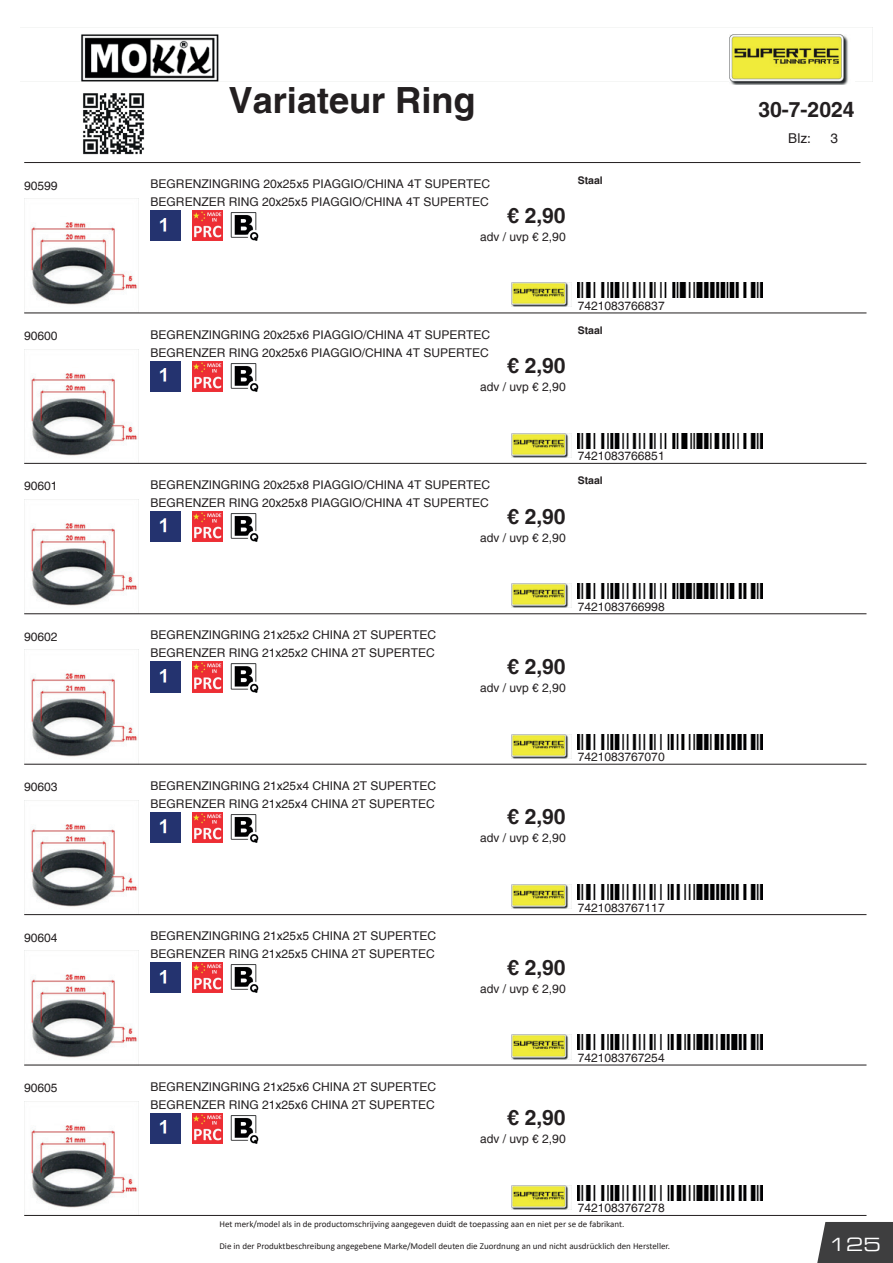
<style>
.page{position:relative;width:893px;height:1263px;background:#fff}
.page>*{position:absolute;margin:0;border:0;box-sizing:border-box;transform-origin:0 0}
.t1{font:700 36.15px "Helvetica";color:#231f20}
.t2{font:700 21px "Helvetica";color:#231f20}
.t3{font:18px "Eurostile Extended Two";color:#fff}
.t4{font:13.5px "Helvetica";color:#231f20}
.t5{font:12px/18px "Helvetica";color:#231f20}
.t6{font:700 10.5px "Helvetica";color:#231f20}
.t7{font:9px "Calibri";color:#231f20}
.t8{font:9px "Calibri";color:#221f1f}
</style>
<div class="page">
<div style="left:817px;top:1222px;width:76px;height:41px;background:#3e3e3f"></div>
<img style="left:81px;top:34px;width:649px;height:47px">
<hr style="left:24px;top:162px;width:836px;height:1px;background:#231f20">
<img style="left:512px;top:283px;width:60px;height:24px">
<img style="left:24px;top:200px;width:115px;height:113px">
<img style="left:578px;top:283px;width:185px;height:15px">
<img style="left:151px;top:211px;width:30px;height:30px">
<img style="left:193px;top:211px;width:30px;height:30px">
<img style="left:230px;top:212px;width:29px;height:29px">
<hr style="left:24px;top:313px;width:842px;height:1px;background:#231f20">
<img style="left:512px;top:433px;width:60px;height:24px">
<img style="left:24px;top:349px;width:115px;height:114px">
<img style="left:578px;top:433px;width:185px;height:15px">
<img style="left:151px;top:361px;width:30px;height:30px">
<img style="left:193px;top:361px;width:30px;height:30px">
<img style="left:230px;top:363px;width:29px;height:28px">
<hr style="left:24px;top:463px;width:842px;height:1px;background:#231f20">
<img style="left:512px;top:584px;width:60px;height:24px">
<img style="left:24px;top:499px;width:115px;height:113px">
<img style="left:578px;top:584px;width:185px;height:15px">
<img style="left:151px;top:511px;width:30px;height:31px">
<img style="left:193px;top:511px;width:30px;height:31px">
<img style="left:230px;top:513px;width:29px;height:29px">
<hr style="left:24px;top:613px;width:842px;height:1px;background:#231f20">
<img style="left:512px;top:734px;width:60px;height:24px">
<img style="left:24px;top:651px;width:115px;height:113px">
<img style="left:578px;top:734px;width:185px;height:15px">
<img style="left:151px;top:662px;width:30px;height:30px">
<img style="left:193px;top:662px;width:30px;height:30px">
<img style="left:230px;top:663px;width:29px;height:29px">
<hr style="left:24px;top:764px;width:842px;height:1px;background:#231f20">
<img style="left:512px;top:884px;width:60px;height:24px">
<img style="left:24px;top:800px;width:115px;height:113px">
<img style="left:578px;top:884px;width:185px;height:15px">
<img style="left:151px;top:812px;width:30px;height:30px">
<img style="left:193px;top:812px;width:30px;height:30px">
<img style="left:230px;top:814px;width:29px;height:28px">
<hr style="left:24px;top:914px;width:842px;height:1px;background:#231f20">
<img style="left:512px;top:1035px;width:60px;height:24px">
<img style="left:24px;top:952px;width:115px;height:113px">
<img style="left:578px;top:1035px;width:185px;height:15px">
<img style="left:151px;top:963px;width:30px;height:30px">
<img style="left:193px;top:963px;width:30px;height:30px">
<img style="left:230px;top:964px;width:29px;height:29px">
<hr style="left:24px;top:1065px;width:842px;height:1px;background:#231f20">
<img style="left:512px;top:1185px;width:60px;height:24px">
<img style="left:24px;top:1101px;width:115px;height:114px">
<img style="left:578px;top:1185px;width:185px;height:15px">
<img style="left:151px;top:1113px;width:30px;height:30px">
<img style="left:193px;top:1113px;width:30px;height:30px">
<img style="left:230px;top:1115px;width:29px;height:28px">
<hr style="left:24px;top:1215px;width:842px;height:1px;background:#231f20">
<img style="left:83px;top:93px;width:62px;height:62px">
<img style="left:730px;top:34px;width:118px;height:51px">
<h1 class="t1" style="left:229px;top:78px;width:248px">Variateur Ring</h1>
<p class="t5" style="left:24px;top:176px;width:35px">90599</p>
<p class="t5" style="left:151px;top:175px;width:341px">BEGRENZINGRING 20x25x5 PIAGGIO/CHINA 4T SUPERTEC<br>BEGRENZER RING 20x25x5 PIAGGIO/CHINA 4T SUPERTEC</p>
<h2 class="t2" style="left:507px;top:202px;width:60px">€ 2,90</h2>
<p class="t5" style="left:480px;top:228px;width:87px">adv / uvp € 2,90</p>
<p class="t6" style="left:578px;top:173px;width:27px">Staal</p>
<p class="t5" style="left:24px;top:327px;width:35px">90600</p>
<p class="t5" style="left:151px;top:325px;width:341px">BEGRENZINGRING 20x25x6 PIAGGIO/CHINA 4T SUPERTEC<br>BEGRENZER RING 20x25x6 PIAGGIO/CHINA 4T SUPERTEC</p>
<h2 class="t2" style="left:507px;top:353px;width:60px">€ 2,90</h2>
<p class="t5" style="left:480px;top:378px;width:87px">adv / uvp € 2,90</p>
<p class="t5" style="left:578px;top:297px;width:88px">7421083766837</p>
<p class="t6" style="left:578px;top:324px;width:27px">Staal</p>
<p class="t5" style="left:24px;top:477px;width:35px">90601</p>
<p class="t5" style="left:151px;top:476px;width:341px">BEGRENZINGRING 20x25x8 PIAGGIO/CHINA 4T SUPERTEC<br>BEGRENZER RING 20x25x8 PIAGGIO/CHINA 4T SUPERTEC</p>
<h2 class="t2" style="left:507px;top:503px;width:60px">€ 2,90</h2>
<p class="t5" style="left:480px;top:528px;width:87px">adv / uvp € 2,90</p>
<p class="t5" style="left:578px;top:447px;width:88px">7421083766851</p>
<p class="t6" style="left:578px;top:474px;width:27px">Staal</p>
<p class="t5" style="left:24px;top:628px;width:35px">90602</p>
<p class="t5" style="left:151px;top:626px;width:287px">BEGRENZINGRING 21x25x2 CHINA 2T SUPERTEC<br>BEGRENZER RING 21x25x2 CHINA 2T SUPERTEC</p>
<p class="t5" style="left:578px;top:598px;width:88px">7421083766998</p>
<h2 class="t2" style="left:507px;top:654px;width:60px">€ 2,90</h2>
<p class="t5" style="left:480px;top:679px;width:87px">adv / uvp € 2,90</p>
<p class="t5" style="left:24px;top:778px;width:35px">90603</p>
<p class="t5" style="left:151px;top:777px;width:287px">BEGRENZINGRING 21x25x4 CHINA 2T SUPERTEC<br>BEGRENZER RING 21x25x4 CHINA 2T SUPERTEC</p>
<p class="t5" style="left:24px;top:928px;width:35px">90604</p>
<p class="t5" style="left:151px;top:927px;width:287px">BEGRENZINGRING 21x25x5 CHINA 2T SUPERTEC<br>BEGRENZER RING 21x25x5 CHINA 2T SUPERTEC</p>
<p class="t5" style="left:24px;top:1079px;width:35px">90605</p>
<p class="t5" style="left:151px;top:1077px;width:287px">BEGRENZINGRING 21x25x6 CHINA 2T SUPERTEC<br>BEGRENZER RING 21x25x6 CHINA 2T SUPERTEC</p>
<p class="t5" style="left:578px;top:748px;width:88px">7421083767070</p>
<h2 class="t2" style="left:507px;top:804px;width:60px">€ 2,90</h2>
<p class="t5" style="left:480px;top:829px;width:87px">adv / uvp € 2,90</p>
<p class="t5" style="left:578px;top:898px;width:88px">7421083767117</p>
<h2 class="t2" style="left:507px;top:954px;width:60px">€ 2,90</h2>
<p class="t5" style="left:480px;top:980px;width:87px">adv / uvp € 2,90</p>
<p class="t5" style="left:578px;top:1049px;width:88px">7421083767254</p>
<h2 class="t2" style="left:507px;top:1105px;width:60px">€ 2,90</h2>
<p class="t5" style="left:480px;top:1130px;width:87px">adv / uvp € 2,90</p>
<p class="t5" style="left:578px;top:1199px;width:88px">7421083767278</p>
<p class="t8" style="left:219px;top:1218px;width:407px">Het merk/model als in de productomschrijving aangegeven duidt de toepassing aan en niet per se de fabrikant.</p>
<p class="t7" style="left:219px;top:1239px;width:452px">Die in der Produktbeschreibung angegebene Marke/Modell deuten die Zuordnung an und nicht ausdrücklich den Hersteller.</p>
<h2 class="t2" style="left:758px;top:97px;width:97px">30-7-2024</h2>
<p class="t4" style="left:788px;top:130px;width:24px">Blz:</p>
<p class="t4" style="left:830px;top:130px;width:9px">3</p>
<h3 class="t3" style="left:829px;top:1231px;width:54px">125</h3>
</div>
